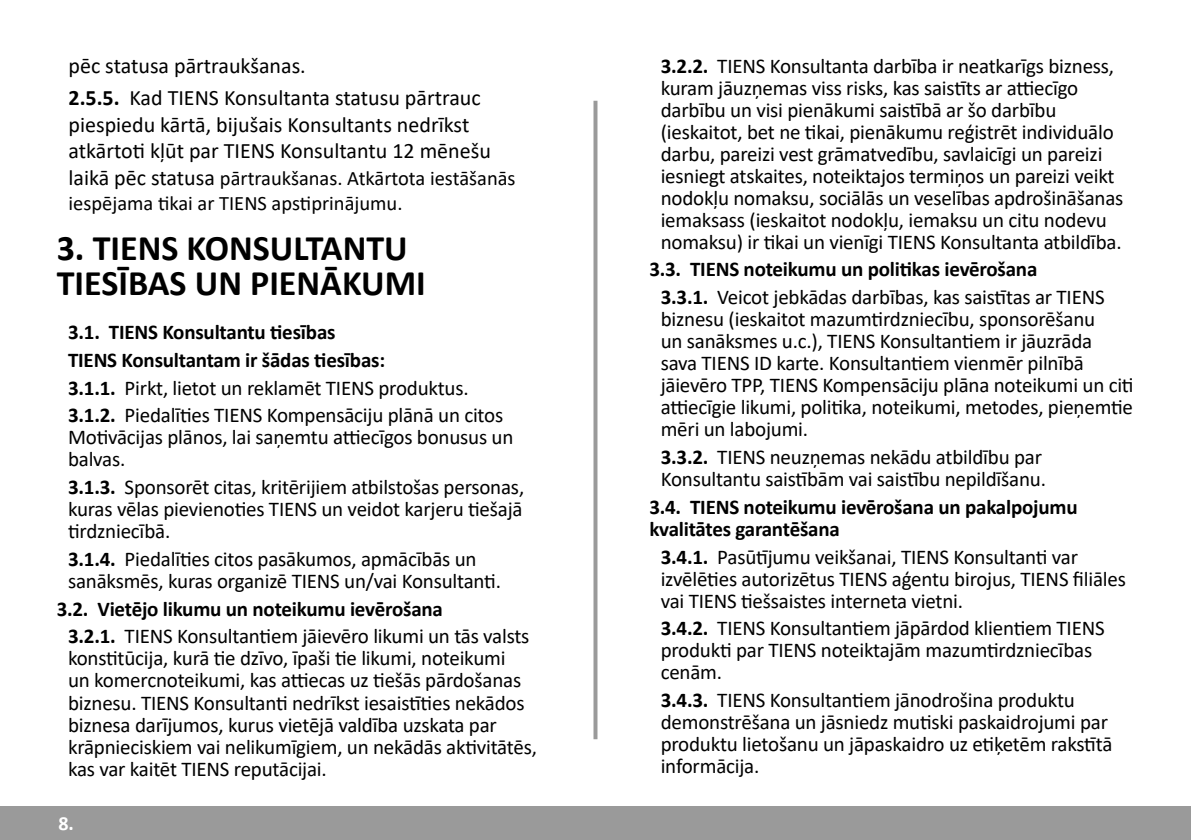
<style>
.page{position:relative;width:1191px;height:840px;background:#fff}
.page>*{position:absolute;margin:0;border:0;box-sizing:border-box;transform-origin:0 0}
.t1{font:700 36px/35.2px "Calibri";color:#000}
.t2{font:22px/32px "Calibri";color:#000}
.t3{font:21px/22px "Calibri";letter-spacing:-.01em;color:#000}
.t4{font:700 21px/27.6px "Calibri";letter-spacing:-.01em;color:#000}
.t5{font:20.4px/25.2px "Calibri";color:#000}
.t6{font:700 20px "Calibri";color:#fff}
.s1{font-weight:700}
.s2{font-size:22px}
.s3{font-weight:400}
</style>
<div class="page">
<div style="left:0;top:806px;width:1191px;height:33px;background:#9a9a9a"></div>
<svg style="left:593px;top:101px;width:4px;height:637px;background:#a6a6a6"></svg>
<p class="t2" style="left:69px;top:49px;width:414px">pēc statusa pārtraukšanas.<br><span class="s1">2.5.5.</span> Kad TIENS Konsultanta statusu pārtrauc</p>
<p class="t2" style="left:69px;top:111px;width:424px;line-height:26.4px">piespiedu kārtā, bijušais Konsultants nedrīkst atkārtoti kļūt par TIENS Konsultantu 12 mēnešu</p>
<p class="t5" style="left:69px;top:165px;width:448px"><span class="s2">laikā pēc statusa</span> pārtraukšanas. Atkārtota iestāšanās iespējama tikai ar TIENS apstiprinājumu.</p>
<h1 class="t1" style="left:57px;top:229px;width:371px">3. TIENS KONSULTANTU<br>TIESĪBAS UN PIENĀKUMI</h1>
<p class="t3" style="left:68px;top:318px;width:437px;line-height:27.6px"><span class="s1">3.1. TIENS Konsultantu tiesības<br>TIENS Konsultantam ir šādas tiesības:<br>3.1.1.</span> Pirkt, lietot un reklamēt TIENS produktus.<br><span class="s1">3.1.2.</span> Piedalīties TIENS Kompensāciju plānā un citos</p>
<p class="t3" style="left:68px;top:425px;width:447px">Motivācijas plānos, lai saņemtu attiecīgos bonusus un balvas.</p>
<p class="t3" style="left:68px;top:475px;width:458px;text-align:justify"><span class="s1">3.1.3.</span> Sponsorēt citas, kritērijiem atbilstošas personas, kuras vēlas pievienoties TIENS un veidot karjeru tiešajā tirdzniecībā.</p>
<p class="t3" style="left:68px;top:547px;width:434px"><span class="s1">3.1.4.</span> Piedalīties citos pasākumos, apmācībās un sanāksmēs, kuras organizē TIENS un/vai Konsultanti.</p>
<p class="t4" style="left:68px;top:594px;width:463px;text-indent:-11px">3.2. Vietējo likumu un noteikumu ievērošana<br>3.2.1. <span class="s3">TIENS Konsultantiem jāievēro likumi un tās valsts</span></p>
<p class="t3" style="left:68px;top:646px;width:470px">konstitūcija, kurā tie dzīvo, īpaši tie likumi, noteikumi<br>un komercnoteikumi, kas attiecas uz tiešās pārdošanas biznesu. TIENS Konsultanti nedrīkst iesaistīties nekādos biznesa darījumos, kurus vietējā valdība uzskata par krāpnieciskiem vai nelikumīgiem, un nekādās aktivitātēs, kas var kaitēt TIENS reputācijai.</p>
<p class="t6" style="left:58px;top:808px;width:17px">8.</p>
<p class="t3" style="left:660px;top:54px;width:464px"><span class="s1">3.2.2.</span> TIENS Konsultanta darbība ir neatkarīgs bizness, kuram jāuzņemas viss risks, kas saistīts ar attiecīgo darbību un visi pienākumi saistībā ar šo darbību (ieskaitot, bet ne tikai, pienākumu reģistrēt individuālo darbu, pareizi vest grāmatvedību, savlaicīgi un pareizi iesniegt atskaites, noteiktajos termiņos un pareizi veikt nodokļu nomaksu, sociālās un veselības apdrošināšanas iemaksass (ieskaitot nodokļu, iemaksu un citu nodevu nomaksu) ir tikai un vienīgi TIENS Konsultanta atbildība.</p>
<p class="t4" style="left:660px;top:255px;width:445px;text-indent:-11px">3.3. TIENS noteikumu un politikas ievērošana<br>3.3.1. <span class="s3">Veicot jebkādas darbības, kas saistītas ar TIENS</span></p>
<p class="t3" style="left:660px;top:307px;width:474px">biznesu (ieskaitot mazumtirdzniecību, sponsorēšanu<br>un sanāksmes u.c.), TIENS Konsultantiem ir jāuzrāda sava TIENS ID karte. Konsultantiem vienmēr pilnībā jāievēro TPP, TIENS Kompensāciju plāna noteikumi un citi attiecīgie likumi, politika, noteikumi, metodes, pieņemtie mēri un labojumi.</p>
<p class="t3" style="left:660px;top:445px;width:387px"><span class="s1">3.3.2.</span> TIENS neuzņemas nekādu atbildību par<br>Konsultantu saistībām vai saistību nepildīšanu.</p>
<p class="t4" style="left:649px;top:495px;width:430px;line-height:22px">3.4. TIENS noteikumu ievērošana un pakalpojumu kvalitātes garantēšana</p>
<p class="t3" style="left:660px;top:544px;width:467px"><span class="s1">3.4.1.</span> Pasūtījumu veikšanai, TIENS Konsultanti var izvēlēties autorizētus TIENS aģentu birojus, TIENS filiāles vai TIENS tiešsaistes interneta vietni.</p>
<p class="t3" style="left:660px;top:616px;width:445px"><span class="s1">3.4.2.</span> TIENS Konsultantiem jāpārdod klientiem TIENS produkti par TIENS noteiktajām mazumtirdzniecības cenām.</p>
<p class="t3" style="left:660px;top:688px;width:453px"><span class="s1">3.4.3.</span> TIENS Konsultantiem jānodrošina produktu demonstrēšana un jāsniedz mutiski paskaidrojumi par produktu lietošanu un jāpaskaidro uz etiķetēm rakstītā informācija.</p>
</div>
